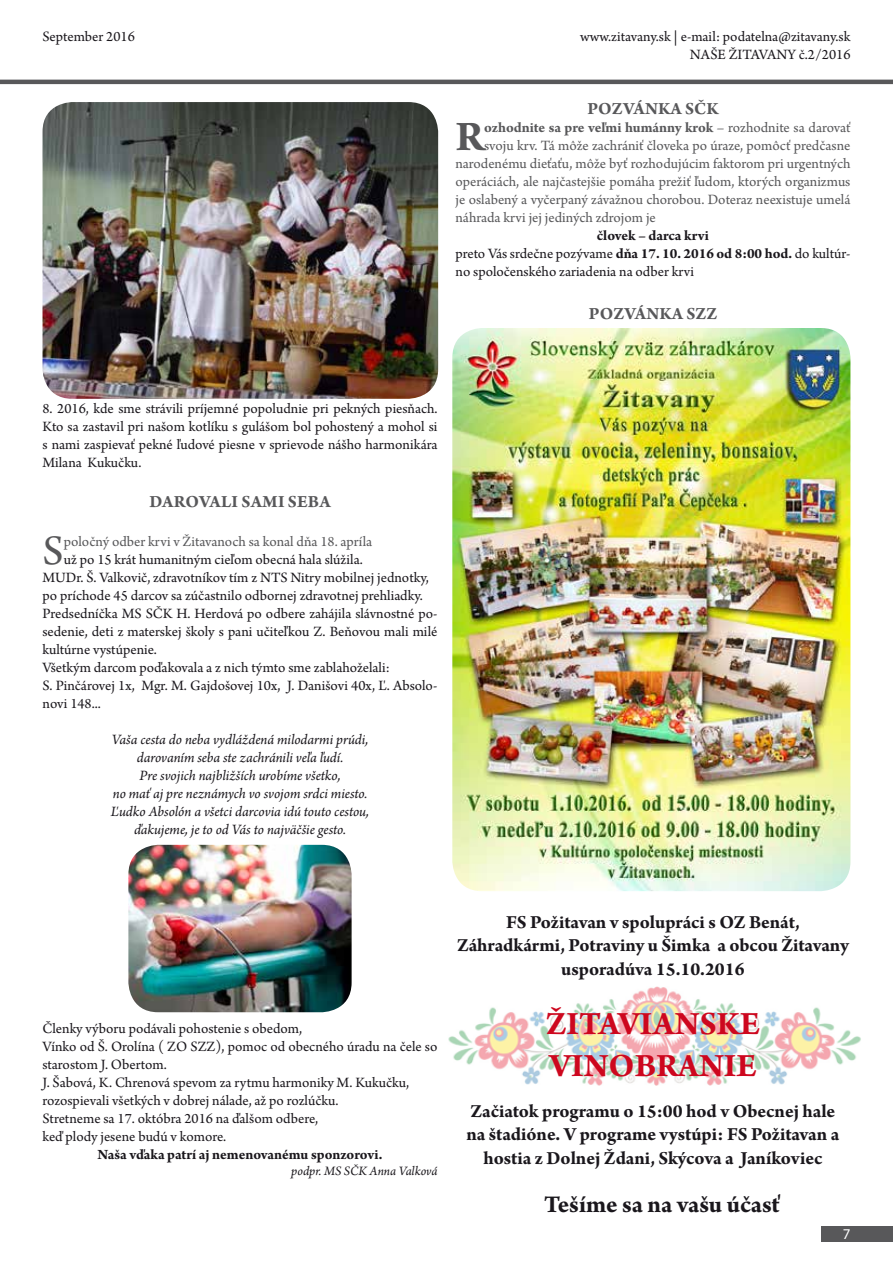
<style>
.page{position:relative;width:893px;height:1263px;background:#fff}
.page>*{position:absolute;margin:0;border:0;box-sizing:border-box;transform-origin:0 0}
.t1{font:700 44.7px "Arno Pro";color:#58585a}
.t2{font:44.1px "Arno Pro";color:#58585a}
.t3{font:700 34.5px/41.4px "Arno Pro";color:#cd071e}
.t4{font:700 25.5px "Arno Pro";letter-spacing:-.005em;color:#1a171c}
.t5{font:700 19.5px/23.4px "Arno Pro";letter-spacing:-.005em;color:#1a171c;text-align:center}
.t6{font:700 18px "Arno Pro";letter-spacing:.01em;color:#58585a}
.t7{font:15px/18px "Arno Pro";color:#1a171c}
.t8{font:15px "Arno Pro";color:#58585a}
.t9{font:italic 15px/18px "Arno Pro";letter-spacing:-.005em;color:#1a171c;text-align:center}
.t10{font:700 15px "Arno Pro";color:#58585a}
.t11{font:700 15px "Arno Pro";letter-spacing:-.005em;color:#1a171c}
.t12{font:15px "Myriad Pro";color:#fff}
.t13{font:italic 13.5px "Arno Pro";letter-spacing:-.005em;color:#1a171c}
.s1{font-weight:400}
.s2{font-weight:700}
</style>
<div class="page">
<div style="left:821px;top:1226px;width:72px;height:16px;background:#58585a"></div>
<hr style="left:0;top:80px;width:893px;height:4px;background:#58585a">
<img style="left:448px;top:987px;width:413px;height:98px">
<img style="left:43px;top:102px;width:395px;height:297px">
<img style="left:128px;top:845px;width:224px;height:167px">
<img style="left:452px;top:328px;width:398px;height:563px">
<p class="t7" style="left:43px;top:28px;width:94px">September 2016</p>
<p class="t7" style="left:580px;top:28px;width:272px;text-align:right">www.zitavany.sk | e-mail: podatelna@zitavany.sk<br>NAŠE ŽITAVANY č.2/2016</p>
<p class="t6" style="left:587px;top:98px;width:133px">POZVÁNKA SČK</p>
<h1 class="t1" style="left:455px;top:111px;width:30px">R</h1>
<p class="t10" style="left:484px;top:119px;width:368px">ozhodnite sa pre veľmi humánny krok <span class="s1">– rozhodnite sa darovať</span></p>
<p class="t8" style="left:484px;top:137px;width:368px">svoju krv. Tá môže zachrániť človeka po úraze, pomôcť predčasne</p>
<p class="t8" style="left:455px;top:155px;width:396px">narodenému dieťaťu, môže byť rozhodujúcim faktorom pri urgentných</p>
<p class="t8" style="left:455px;top:173px;width:396px">operáciách, ale najčastejšie pomáha prežiť ľudom, ktorých organizmus</p>
<p class="t8" style="left:455px;top:191px;width:396px">je oslabený a vyčerpaný závažnou chorobou. Doteraz neexistuje umelá</p>
<p class="t8" style="left:455px;top:209px;width:202px">náhrada krvi jej jediných zdrojom je</p>
<p class="t7" style="left:455px;top:228px;width:396px;text-indent:141px"><span class="s2">človek – darca krvi<br></span>preto Vás srdečne pozývame <span class="s2">dňa 17. 10. 2016 od 8:00 hod.</span> do kultúr&shy;no spoločenského zariadenia na odber krvi</p>
<p class="t6" style="left:589px;top:304px;width:130px">POZVÁNKA SZZ</p>
<p class="t7" style="left:43px;top:400px;width:396px;text-align:justify">8. 2016, kde sme strávili príjemné popoludnie pri pekných piesňach.<br>Kto sa zastavil pri našom kotlíku s gulášom bol pohostený a mohol si s nami zaspievať pekné ľudové piesne v sprievode nášho harmonikára Milana Kukučku.</p>
<p class="t6" style="left:149px;top:491px;width:183px">DAROVALI SAMI SEBA</p>
<h2 class="t2" style="left:43px;top:526px;width:23px">S</h2>
<p class="t8" style="left:64px;top:533px;width:310px">poločný odber krvi v Žitavanoch sa konal dňa 18. apríla</p>
<p class="t7" style="left:43px;top:552px;width:396px;text-indent:21px">už po 15 krát humanitným cieľom obecná hala slúžila.<br>MUDr. Š. Valkovič, zdravotníkov tím z NTS Nitry mobilnej jednotky, po príchode 45 darcov sa zúčastnilo odbornej zdravotnej prehliadky.<br>Predsedníčka MS SČK H. Herdová po odbere zahájila slávnostné po&shy;sedenie, deti z materskej školy s pani učiteľkou Z. Beňovou mali milé kultúrne vystúpenie.<br>Všetkým darcom poďakovala a z nich týmto sme zablahoželali:<br>S. Pinčárovej 1x, Mgr. M. Gajdošovej 10x, J. Danišovi 40x, Ľ. Absolo&shy;novi 148...</p>
<p class="t9" style="left:111px;top:732px;width:260px">Vaša cesta do neba vydláždená milodarmi prúdi, darovaním seba ste zachránili veľa ľudí.<br>Pre svojich najbližších urobíme všetko,<br>no mať aj pre neznámych vo svojom srdci miesto.<br>Ľudko Absolón a všetci darcovia idú touto cestou, ďakujeme, je to od Vás to najväčšie gesto.</p>
<p class="t7" style="left:43px;top:1020px;width:396px">Členky výboru podávali pohostenie s obedom,<br>Vínko od Š. Orolína ( ZO SZZ), pomoc od obecného úradu na čele so starostom J. Obertom.<br>J. Šabová, K. Chrenová spevom za rytmu harmoniky M. Kukučku, rozospievali všetkých v dobrej nálade, až po rozlúčku.<br>Stretneme sa 17. októbra 2016 na ďalšom odbere,<br>keď plody jesene budú v komore.</p>
<p class="t11" style="left:98px;top:1145px;width:286px">Naša vďaka patrí aj nemenovanému sponzorovi.</p>
<p class="t13" style="left:291px;top:1163px;width:148px">podpr. MS SČK Anna Valková</p>
<h3 class="t5" style="left:457px;top:911px;width:393px">FS Požitavan v spolupráci s OZ Benát,<br>Záhradkármi, Potraviny u Šimka a obcou Žitavany usporadúva 15.10.2016</h3>
<h3 class="t3" style="left:546px;top:1005px;width:216px">ŽITAVIANSKE<br>VINOBRANIE</h3>
<h3 class="t5" style="left:467px;top:1100px;width:374px">Začiatok programu o 15:00 hod v Obecnej hale na štadióne. V programe vystúpi: FS Požitavan a hostia z Dolnej Ždani, Skýcova a Janíkoviec</h3>
<h3 class="t4" style="left:544px;top:1190px;width:237px">Tešíme sa na vašu účasť</h3>
<p class="t12" style="left:843px;top:1225px;width:9px">7</p>
</div>
